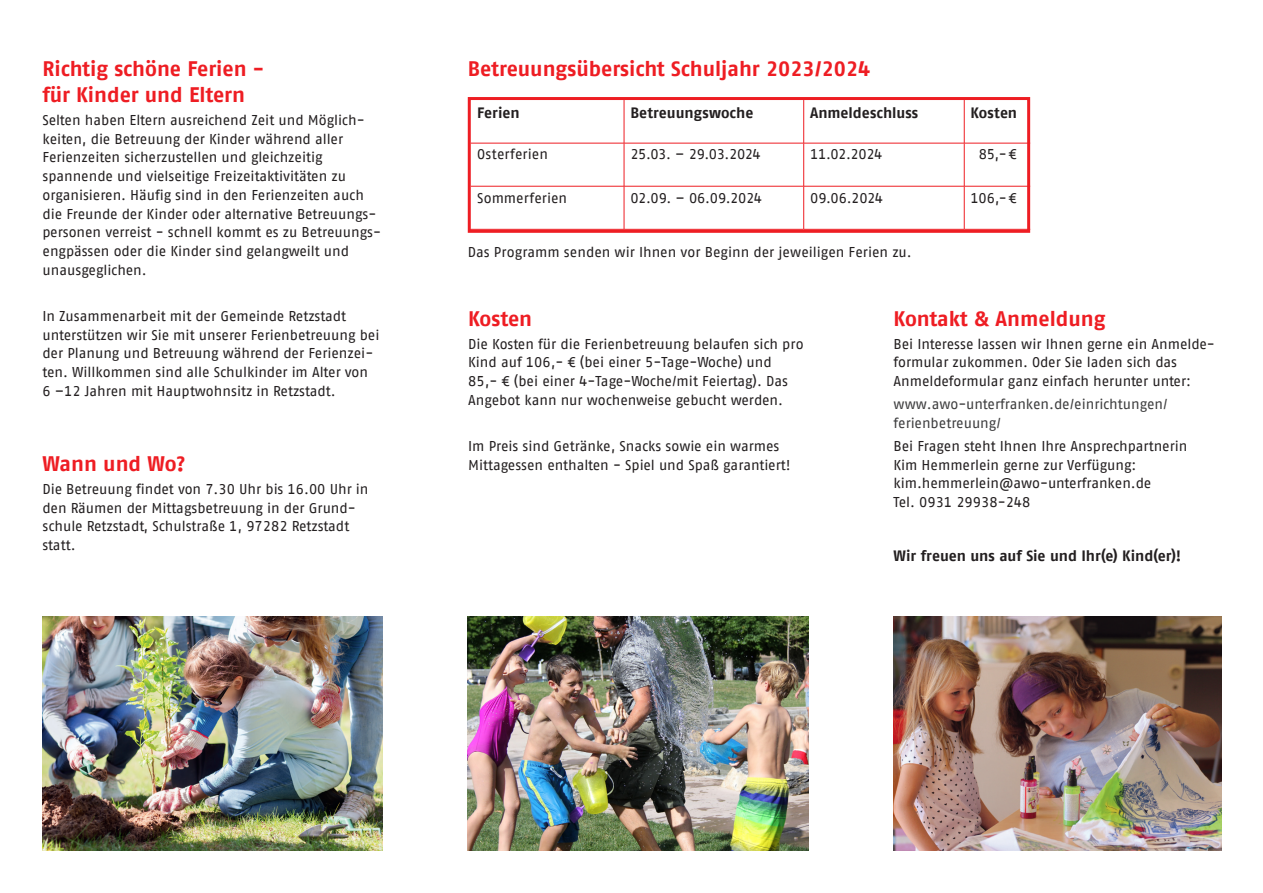
<style>
.page{position:relative;width:1263px;height:893px;background:#fff}
.page>*{position:absolute;margin:0;border:0;box-sizing:border-box;transform-origin:0 0}
.Headline_rot_14pt{font:700 21px/25.5px "AWO Fago Office";color:#ee1d23}
.Fließtext__schwarz_9_5_pt{font:700 21px "AWO Fago Office";color:#ee1d23}
.Fließtext_10pt_Zwischenüberschrift{font:700 15px "AWO Fago Office";letter-spacing:-.005em;color:#231f20}
.Fließtext__schwarz_9_5_pt-2{font:14.25px/18.8px "AWO Fago Office";color:#231f20}
.Fließtext__schwarz_9_5_pt-3{font:14.25px/18.8px "AWO Fago Office";color:#3e3e3f}
.Fließtext__schwarz_9_5_pt-4{font:14.25px "AWO Fago Office";letter-spacing:-.035em;color:#231f20}
.Fließtext__schwarz_9_5_pt-5{font:14.25px "AWO Fago Office";letter-spacing:-.02em;color:#231f20}
</style>
<div class="page">
<img style="left:893px;top:617px;width:328px;height:233px">
<img style="left:468px;top:617px;width:340px;height:233px">
<img style="left:43px;top:617px;width:340px;height:233px">
<hr style="left:624px;top:100px;width:1px;height:43px;background:#ee1d23">
<hr style="left:803px;top:100px;width:1px;height:43px;background:#ee1d23">
<hr style="left:964px;top:100px;width:1px;height:43px;background:#ee1d23">
<hr style="left:471px;top:143px;width:153px;height:1px;background:#ee1d23">
<hr style="left:624px;top:143px;width:180px;height:1px;background:#ee1d23">
<hr style="left:624px;top:143px;width:1px;height:43px;background:#ee1d23">
<hr style="left:804px;top:143px;width:160px;height:1px;background:#ee1d23">
<hr style="left:803px;top:143px;width:1px;height:43px;background:#ee1d23">
<hr style="left:964px;top:143px;width:66px;height:1px;background:#ee1d23">
<hr style="left:964px;top:143px;width:1px;height:43px;background:#ee1d23">
<hr style="left:471px;top:186px;width:153px;height:1px;background:#ee1d23">
<hr style="left:624px;top:186px;width:180px;height:1px;background:#ee1d23">
<hr style="left:624px;top:186px;width:1px;height:43px;background:#ee1d23">
<hr style="left:804px;top:186px;width:160px;height:1px;background:#ee1d23">
<hr style="left:803px;top:186px;width:1px;height:43px;background:#ee1d23">
<hr style="left:964px;top:186px;width:66px;height:1px;background:#ee1d23">
<hr style="left:964px;top:186px;width:1px;height:43px;background:#ee1d23">
<div style="left:468px;top:97px;width:562px;height:136px;border:3px solid #ee1d23"></div>
<p class="Headline_rot_14pt" style="left:43px;top:56px;width:223px">Richtig schöne Ferien - für Kinder und Eltern</p>
<p class="Fließtext__schwarz_9_5_pt-2" style="left:43px;top:110px;width:340px">Selten haben Eltern ausreichend Zeit und Möglich&shy;keiten, die Betreuung der Kinder während aller Ferienzeiten sicherzustellen und gleichzeitig spannende und vielseitige Freizeitaktivitäten zu organisieren. Häufig sind in den Ferienzeiten auch die Freunde der Kinder oder alternative Betreuungs&shy;personen verreist - schnell kommt es zu Betreuungs&shy;engpässen oder die Kinder sind gelangweilt und unausgeglichen.</p>
<p class="Fließtext__schwarz_9_5_pt-2" style="left:43px;top:306px;width:338px">In Zusammenarbeit mit der Gemeinde Retzstadt unterstützen wir Sie mit unserer Ferienbetreuung bei der Planung und Betreuung während der Ferienzei&shy;ten. Willkommen sind alle Schulkinder im Alter von 6 –12 Jahren mit Hauptwohnsitz in Retzstadt.</p>
<p class="Headline_rot_14pt" style="left:43px;top:450px;width:145px">Wann und Wo?</p>
<p class="Fließtext__schwarz_9_5_pt-2" style="left:43px;top:479px;width:328px">Die Betreuung findet von 7.30 Uhr bis 16.00 Uhr in den Räumen der Mittagsbetreuung in der Grund&shy;schule Retzstadt, Schulstraße 1, 97282 Retzstadt statt.</p>
<p class="Headline_rot_14pt" style="left:468px;top:56px;width:404px">Betreuungsübersicht Schuljahr 2023/2024</p>
<p class="Fließtext_10pt_Zwischenüberschrift" style="left:477px;top:104px;width:44px">Ferien</p>
<p class="Fließtext_10pt_Zwischenüberschrift" style="left:630px;top:104px;width:124px">Betreuungswoche</p>
<p class="Fließtext_10pt_Zwischenüberschrift" style="left:810px;top:104px;width:110px">Anmeldeschluss</p>
<p class="Fließtext_10pt_Zwischenüberschrift" style="left:971px;top:104px;width:48px">Kosten</p>
<p class="Fließtext__schwarz_9_5_pt-2" style="left:477px;top:145px;width:72px">Osterferien</p>
<p class="Fließtext__schwarz_9_5_pt-4" style="left:630px;top:146px;width:132px">25.03. – 29.03.2024</p>
<p class="Fließtext__schwarz_9_5_pt-2" style="left:810px;top:145px;width:74px">11.02.2024</p>
<p class="Fließtext__schwarz_9_5_pt-2" style="left:979px;top:145px;width:39px">85,-€</p>
<p class="Fließtext__schwarz_9_5_pt-2" style="left:477px;top:188px;width:92px">Sommerferien</p>
<p class="Fließtext__schwarz_9_5_pt-5" style="left:630px;top:190px;width:133px">02.09. – 06.09.2024</p>
<p class="Fließtext__schwarz_9_5_pt-2" style="left:810px;top:188px;width:75px">09.06.2024</p>
<p class="Fließtext__schwarz_9_5_pt-2" style="left:971px;top:188px;width:48px">106,-€</p>
<p class="Fließtext__schwarz_9_5_pt-2" style="left:468px;top:242px;width:445px">Das Programm senden wir Ihnen vor Beginn der jeweiligen Ferien zu.</p>
<p class="Fließtext__schwarz_9_5_pt" style="left:468px;top:306px;width:66px">Kosten</p>
<p class="Fließtext__schwarz_9_5_pt-2" style="left:468px;top:334px;width:337px">Die Kosten für die Ferienbetreuung belaufen sich pro Kind auf 106,- € (bei einer 5-Tage-Woche) und 85,- € (bei einer 4-Tage-Woche/mit Feiertag). Das Angebot kann nur wochenweise gebucht werden.</p>
<p class="Fließtext__schwarz_9_5_pt-2" style="left:468px;top:436px;width:324px">Im Preis sind Getränke, Snacks sowie ein warmes<br>Mittagessen enthalten - Spiel und Spaß garantiert!</p>
<p class="Headline_rot_14pt" style="left:893px;top:305px;width:213px">Kontakt &amp; Anmeldung</p>
<p class="Fließtext__schwarz_9_5_pt-2" style="left:893px;top:334px;width:323px">Bei Interesse lassen wir Ihnen gerne ein Anmelde&shy;formular zukommen. Oder Sie laden sich das<br>Anmeldeformular ganz einfach herunter unter:</p>
<p class="Fließtext__schwarz_9_5_pt-3" style="left:893px;top:395px;width:276px">www.awo-unterfranken.de/einrichtungen/ ferienbetreuung/</p>
<p class="Fließtext__schwarz_9_5_pt-2" style="left:893px;top:436px;width:295px">Bei Fragen steht Ihnen Ihre Ansprechpartnerin Kim Hemmerlein gerne zur Verfügung: kim.hemmerlein@awo-unterfranken.de<br>Tel. 0931 29938-248</p>
<p class="Fließtext_10pt_Zwischenüberschrift" style="left:893px;top:547px;width:289px">Wir freuen uns auf Sie und Ihr(e) Kind(er)!</p>
</div>
